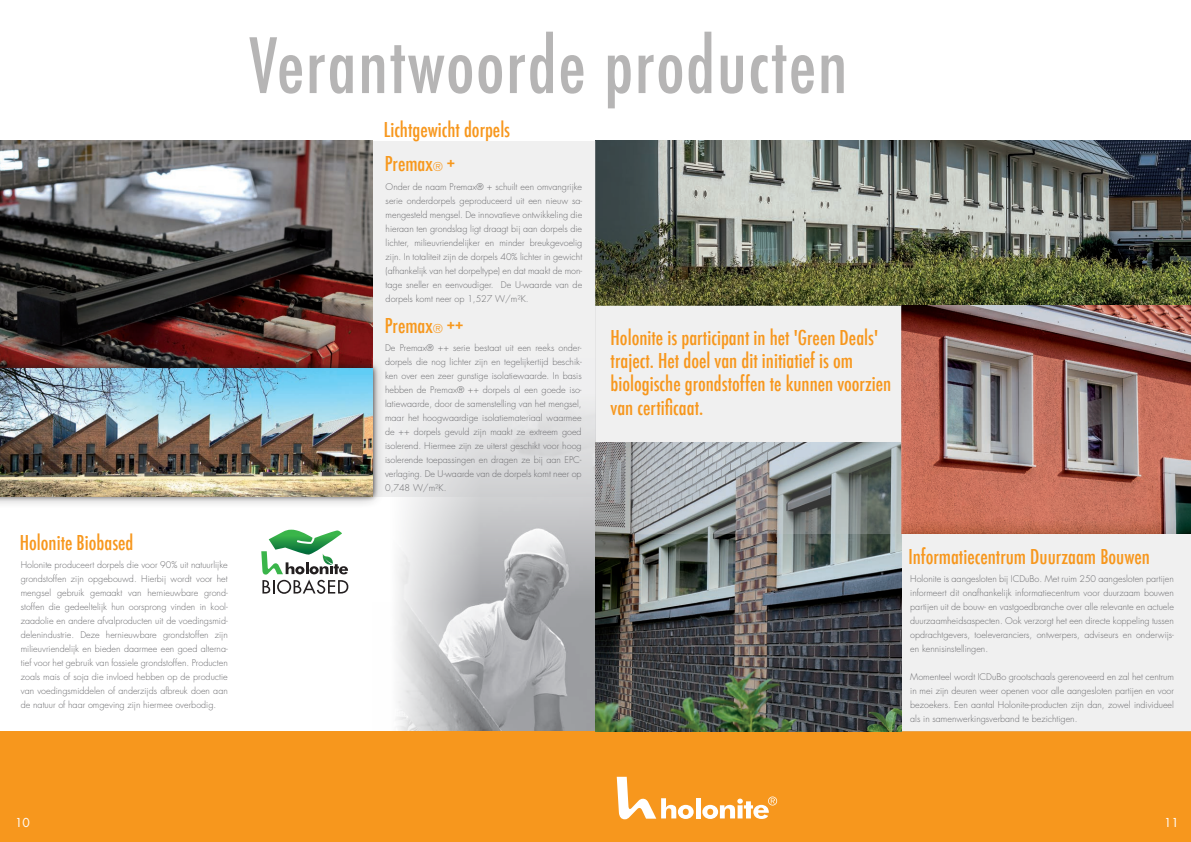
<style>
.page{position:relative;width:1191px;height:842px;background:#fff}
.page>*{position:absolute;margin:0;border:0;box-sizing:border-box;transform-origin:0 0}
.t1{font:500 condensed 74px "Futura";letter-spacing:.02em;color:#b6b5b5}
.t2{font:500 condensed 20px/23.3px "Futura";color:#f7971d}
.t3{font:500 condensed 20px "Futura";color:#f7981d}
.t4{font:14px "Futura Std";color:#fff}
.t5{font:12px "Futura Std";color:#fff}
.t6{font:300 9px/14px "Futura Std";color:#6b6b6e;text-align:justify}
.s1{font-family:"Futura Std";font-weight:300;font-stretch:normal;font-size:12px}
</style>
<div class="page">
<img style="left:396px;top:497px;width:199px;height:234px">
<div style="left:673px;top:731px;width:518px;height:111px;background:#f7971d"></div>
<div style="left:0;top:731px;width:673px;height:111px;background:#f7971d"></div>
<svg style="left:617px;top:777px;width:76px;height:42px"></svg>
<div style="left:695px;top:798px;width:5px;height:20px;background:#fff"></div>
<svg style="left:702px;top:796px;width:75px;height:23px"></svg>
<img style="left:595px;top:141px;width:596px;height:164px">
<div style="left:901px;top:305px;width:290px;height:426px;background:#f0f0f0"></div>
<svg style="left:372px;top:141px;width:223px;height:356px;fill:#f0f0f0"></svg>
<img style="left:595px;top:534px;width:306px;height:197px">
<svg style="left:261px;top:530px;width:87px;height:64px"></svg>
<img style="left:0;top:141px;width:372px;height:215px">
<div style="left:0;top:356px;width:385px;height:153px;background:#231f20;opacity:.47"></div>
<img style="left:0;top:368px;width:372px;height:129px">
<img style="left:901px;top:306px;width:290px;height:227px">
<svg style="left:595px;top:305px;width:306px;height:229px;fill:#f0f0f0"></svg>
<h1 class="t1" style="left:249px;top:18px;width:599px">Verantwoorde producten</h1>
<h2 class="t2" style="left:384px;top:118px;width:128px">Lichtgewicht dorpels</h2>
<h2 class="t3" style="left:385px;top:150px;width:72px">Premax<span class="s1">®</span> +</h2>
<h2 class="t2" style="left:20px;top:531px;width:115px">Holonite Biobased</h2>
<p class="t6" style="left:21px;top:558px;width:208px">Holonite produceert dorpels die voor 90% uit natuurlijke grondstoffen zijn opgebouwd. Hierbij wordt voor het mengsel gebruik gemaakt van hernieuwbare grond&shy;stoffen die gedeeltelijk hun oorsprong vinden in kool&shy;zaadolie en andere afvalproducten uit de voedingsmid&shy;delenindustrie. Deze hernieuwbare grondstoffen zijn milieuvriendelijk en bieden daarmee een goed alterna&shy;tief voor het gebruik van fossiele grondstoffen. Producten zoals mais of soja die invloed hebben op de productie van voedingsmiddelen of anderzijds afbreuk doen aan de natuur of haar omgeving zijn hiermee overbodig.</p>
<p class="t6" style="left:386px;top:180px;width:198px">Onder de naam Premax® + schuilt een omvangrijke serie onderdorpels geproduceerd uit een nieuw sa&shy;mengesteld mengsel. De innovatieve ontwikkeling die hieraan ten grondslag ligt draagt bij aan dorpels die lichter, milieuvriendelijker en minder breukgevoelig zijn. In totaliteit zijn de dorpels 40% lichter in gewicht (afhankelijk van het dorpeltype) en dat maakt de mon&shy;tage sneller en eenvoudiger. De U-waarde van de dorpels komt neer op 1,527 W/m²K.</p>
<h2 class="t3" style="left:385px;top:313px;width:80px">Premax<span class="s1">®</span> ++</h2>
<p class="t6" style="left:385px;top:341px;width:198px">De Premax® ++ serie bestaat uit een reeks onder&shy;dorpels die nog lichter zijn en tegelijkertijd beschik&shy;ken over een zeer gunstige isolatiewaarde. In basis hebben de Premax® ++ dorpels al een goede iso&shy;latiewaarde, door de samenstelling van het mengsel, maar het hoogwaardige isolatiemateriaal waarmee de ++ dorpels gevuld zijn maakt ze extreem goed isolerend. Hiermee zijn ze uiterst geschikt voor hoog isolerende toepassingen en dragen ze bij aan EPC&shy;verlaging. De U-waarde van de dorpels komt neer op 0,748 W/m²K.</p>
<h2 class="t2" style="left:610px;top:326px;width:282px">Holonite is participant in het 'Green Deals' traject. Het doel van dit initiatief is om biologische grondstoffen te kunnen voorzien van certificaat.</h2>
<h2 class="t2" style="left:908px;top:545px;width:243px">Informatiecentrum Duurzaam Bouwen</h2>
<p class="t6" style="left:910px;top:572px;width:265px">Holonite is aangesloten bij ICDuBo. Met ruim 250 aangesloten partijen informeert dit onafhankelijk informatiecentrum voor duurzaam bouwen partijen uit de bouw- en vastgoedbranche over alle relevante en actuele duurzaamheidsaspecten. Ook verzorgt het een directe koppeling tussen opdrachtgevers, toeleveranciers, ontwerpers, adviseurs en onderwijs&shy;en kennisinstellingen.</p>
<p class="t6" style="left:910px;top:670px;width:265px">Momenteel wordt ICDuBo grootschaals gerenoveerd en zal het centrum in mei zijn deuren weer openen voor alle aangesloten partijen en voor bezoekers. Een aantal Holonite-producten zijn dan, zowel individueel als in samenwerkingsverband te bezichtigen.</p>
<h3 class="t4" style="left:9px;top:806px;width:19px">22</h3>
<h3 class="t5" style="left:15px;top:815px;width:16px">10</h3>
<h3 class="t5" style="left:1164px;top:815px;width:16px">11</h3>
</div>
